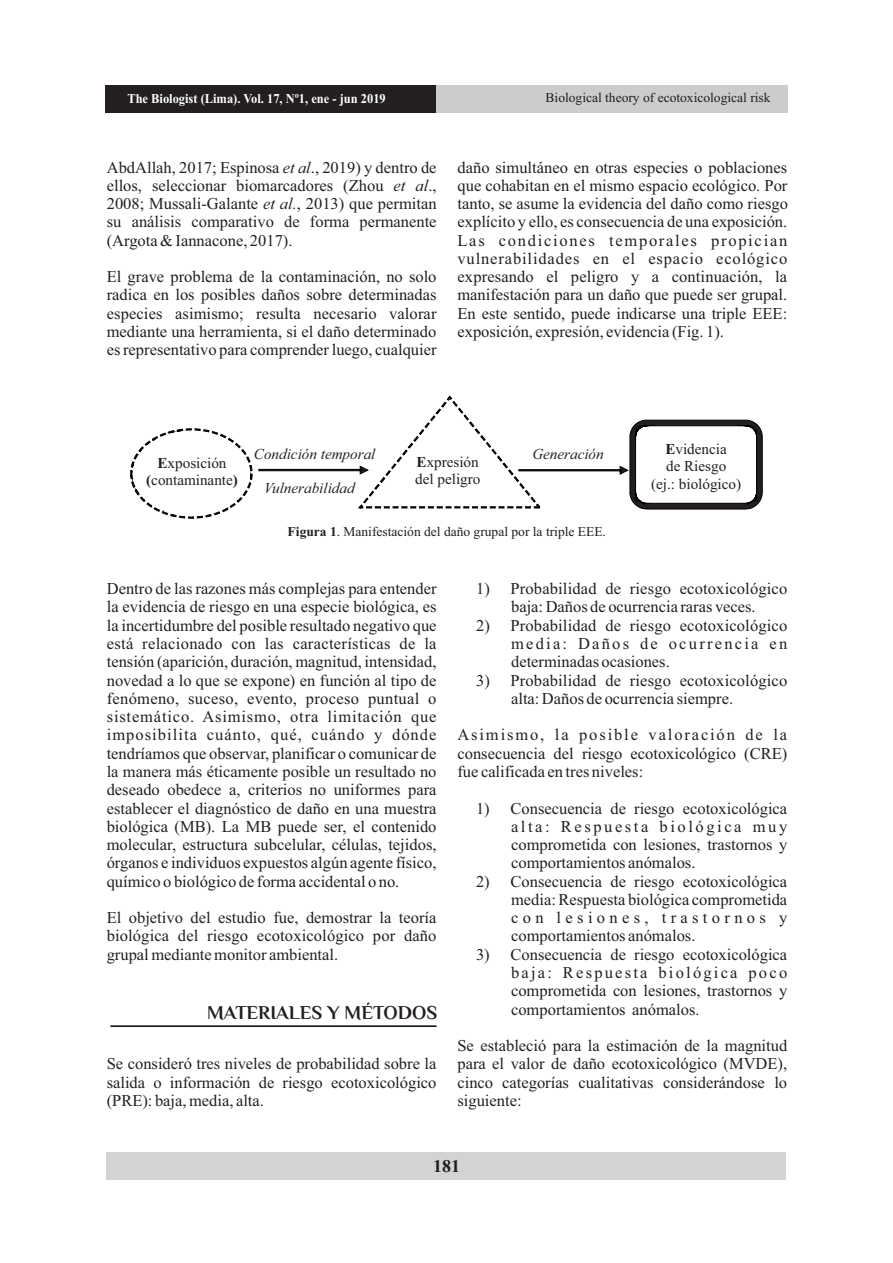
<style>
.page{position:relative;width:893px;height:1263px;background:#fff}
.page>*{position:absolute;margin:0;border:0;box-sizing:border-box;transform-origin:0 0}
.t1{font:700 19.5px "Philosopher";color:#231f20}
.t2{font:700 18px "Times New Roman";color:#231f20}
.t3{font:16.5px/18.3px "Times New Roman";color:#231f20;text-align:justify}
.t4{font:15.15px/17.4px "Times New Roman";color:#231f20;text-align:center}
.t5{font:italic 15.15px "Times New Roman";color:#231f20}
.t6{font:13.5px "Times New Roman";color:#231f20}
.t7{font:700 13.5px "Times New Roman";color:#fff;scale:.92 1}
.s1{font-style:italic}
.s2{font-weight:700}
</style>
<div class="page">
<div style="left:107px;top:1152px;width:679px;height:28px;background:#d1d3d4"></div>
<div style="left:106px;top:85px;width:681px;height:28px;background:#ccc"></div>
<div style="left:106px;top:85px;width:330px;height:28px;background:#231f20"></div>
<svg style="left:130px;top:428px;width:122px;height:90px"></svg>
<svg style="left:259px;top:396px;width:504px;height:113px"></svg>
<hr style="left:110px;top:1025px;width:327px;height:2px;background:#000">
<p class="t7" style="left:127px;top:94px;width:282px">The Biologist (Lima). Vol. 17, Nº1, ene - jun 2019</p>
<p class="t6" style="left:546px;top:93px;width:226px">Biological theory of ecotoxicological risk</p>
<p class="t3" style="left:107px;top:159px;width:331px">AbdAllah, 2017; Espinosa <span class="s1">et al</span>., 2019) y dentro de ellos, seleccionar biomarcadores (Zhou <span class="s1">et al</span>., 2008; Mussali-Galante <span class="s1">et al.</span>, 2013) que permitan su análisis comparativo de forma permanente (Argota &amp; Iannacone, 2017).</p>
<p class="t3" style="left:107px;top:269px;width:331px">El grave problema de la contaminación, no solo radica en los posibles daños sobre determinadas especies asimismo; resulta necesario valorar mediante una herramienta, si el daño determinado es representativo para comprender luego, cualquier</p>
<p class="t3" style="left:457px;top:159px;width:332px">daño simultáneo en otras especies o poblaciones que cohabitan en el mismo espacio ecológico. Por tanto, se asume la evidencia del daño como riesgo explícito y ello, es consecuencia de una exposición.<br>Las condiciones temporales propician vulnerabilidades en el espacio ecológico expresando el peligro y a continuación, la manifestación para un daño que puede ser grupal.<br>En este sentido, puede indicarse una triple EEE: exposición, expresión, evidencia (Fig. 1).</p>
<p class="t4" style="left:146px;top:456px;width:93px"><span class="s2">E</span>xposición <span class="s2">(</span>contaminante<span class="s2">)</span></p>
<p class="t5" style="left:254px;top:448px;width:123px">Condición temporal</p>
<p class="t5" style="left:264px;top:483px;width:92px">Vulnerabilidad</p>
<p class="t4" style="left:415px;top:454px;width:67px;text-align:left"><span class="s2">E</span>xpresión del peligro</p>
<p class="t5" style="left:532px;top:448px;width:73px">Generación</p>
<p class="t6" style="left:288px;top:526px;width:320px"><span class="s2">Figura 1</span>. Manifestación del daño grupal por la triple EEE.</p>
<p class="t4" style="left:651px;top:441px;width:91px"><span class="s2">E</span>videncia<br>de Riesgo<br>(ej.: biológico)</p>
<p class="t3" style="left:107px;top:581px;width:331px">Dentro de las razones más complejas para entender la evidencia de riesgo en una especie biológica, es la incertidumbre del posible resultado negativo que está relacionado con las características de la tensión (aparición, duración, magnitud, intensidad, novedad a lo que se expone) en función al tipo de fenómeno, suceso, evento, proceso puntual o sistemático. Asimismo, otra limitación que imposibilita cuánto, qué, cuándo y dónde tendríamos que observar, planificar o comunicar de la manera más éticamente posible un resultado no deseado obedece a, criterios no uniformes para establecer el diagnóstico de daño en una muestra biológica (MB). La MB puede ser, el contenido molecular, estructura subcelular, células, tejidos, órganos e individuos expuestos algún agente físico, químico o biológico de forma accidental o no.</p>
<p class="t3" style="left:107px;top:910px;width:331px">El objetivo del estudio fue, demostrar la teoría biológica del riesgo ecotoxicológico por daño grupal mediante monitor ambiental.</p>
<p class="t1" style="left:207px;top:1002px;width:232px">MATERIALES Y MÉTODOS</p>
<p class="t3" style="left:107px;top:1056px;width:331px">Se consideró tres niveles de probabilidad sobre la salida o información de riesgo ecotoxicológico (PRE): baja, media, alta.</p>
<p class="t3" style="left:476px;top:581px;width:313px;text-align:center">1) Probabilidad de riesgo ecotoxicológico baja: Daños de ocurrencia raras veces.</p>
<p class="t3" style="left:511px;top:618px;width:278px;text-indent:-35px">2) Probabilidad de riesgo ecotoxicológico media: Daños de ocurrencia en determinadas ocasiones.</p>
<p class="t3" style="left:511px;top:672px;width:278px;text-indent:-35px">3) Probabilidad de riesgo ecotoxicológico alta: Daños de ocurrencia siempre.</p>
<p class="t3" style="left:457px;top:727px;width:331px">Asimismo, la posible valoración de la consecuencia del riesgo ecotoxicológico (CRE) fue calificada en tres niveles:</p>
<p class="t3" style="left:511px;top:800px;width:278px;text-indent:-35px">1) Consecuencia de riesgo ecotoxicológica alta: Respuesta biológica muy comprometida con lesiones, trastornos y comportamientos anómalos.</p>
<p class="t3" style="left:511px;top:873px;width:278px;text-indent:-35px">2) Consecuencia de riesgo ecotoxicológica media: Respuesta biológica comprometida con lesiones, trastornos y comportamientos anómalos.</p>
<p class="t3" style="left:511px;top:947px;width:278px;text-indent:-35px">3) Consecuencia de riesgo ecotoxicológica baja: Respuesta biológica poco comprometida con lesiones, trastornos y comportamientos anómalos.</p>
<p class="t3" style="left:457px;top:1038px;width:331px">Se estableció para la estimación de la magnitud para el valor de daño ecotoxicológico (MVDE), cinco categorías cualitativas considerándose lo siguiente:</p>
<p class="t2" style="left:433px;top:1160px;width:28px">181</p>
</div>
